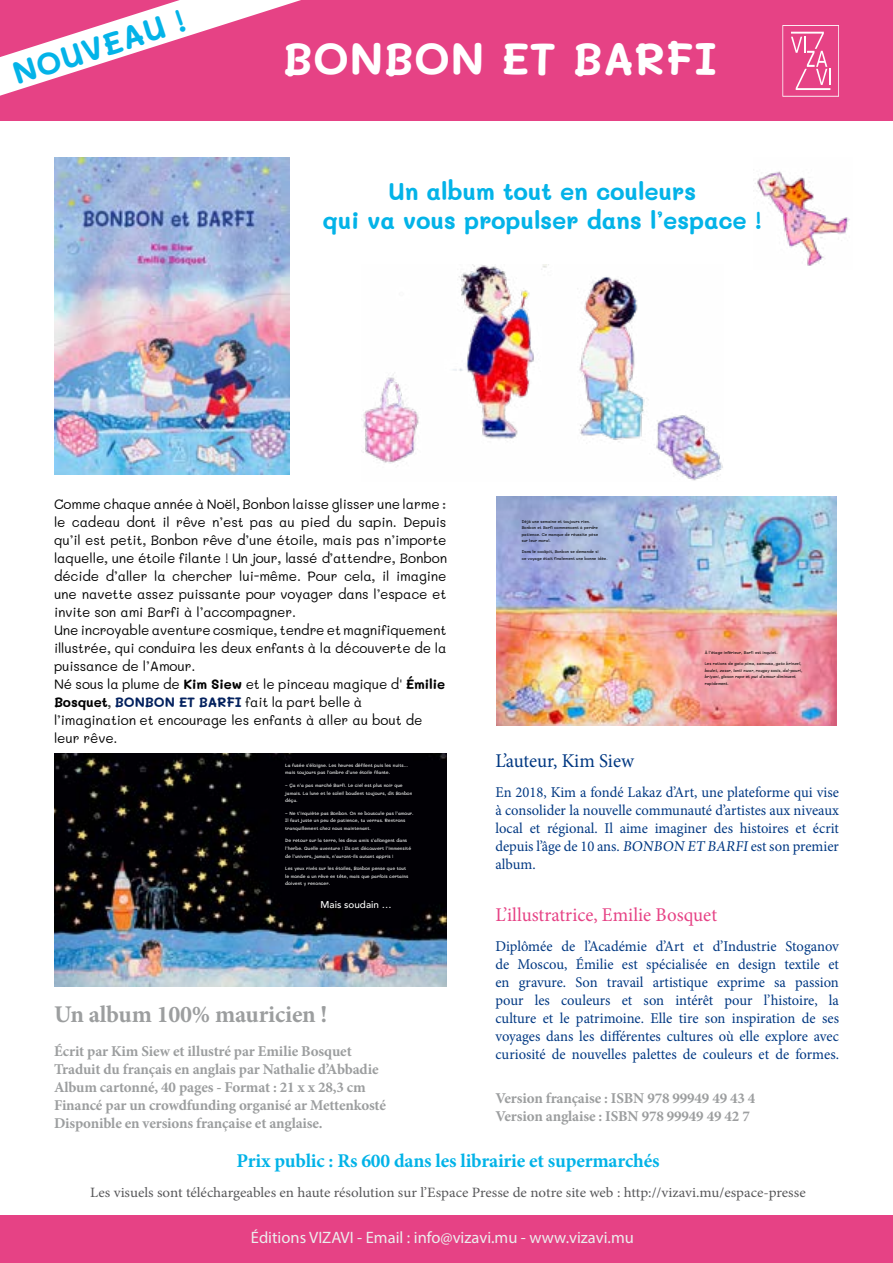
<style>
.page{position:relative;width:893px;height:1263px;background:#fff}
.page>*{position:absolute;margin:0;border:0;box-sizing:border-box;transform-origin:0 0}
.t1{font:700 45px "Mali";color:#fff}
.t2{font:700 31.5px "Mali";color:#03b3e8}
.t3{font:700 24px/28.8px "Mali";letter-spacing:-.01em;color:#03b3e8;text-align:center}
.t4{font:700 24px "Minion Pro";letter-spacing:-.01em;color:#9c9e9f}
.t5{font:700 19.5px "Minion Pro";letter-spacing:-.01em;color:#03b3e8}
.t6{font:19.5px "Minion Pro";color:#e64285}
.t7{font:19.5px "Minion Pro";letter-spacing:-.005em;color:#003882}
.t8{font:16.5px "Myriad Pro";color:#eceded}
.t9{font:15px/18px "Minion Pro";color:#003882;text-align:justify}
.t10{font:700 15px/18px "Minion Pro";letter-spacing:-.01em;color:#9c9e9f}
.t11{font:14.25px "Minion Pro";letter-spacing:-.005em;color:#58585a;scale:1.05 1}
.t12{font:13.5px/18px "Mali";letter-spacing:-.01em;color:#000}
.t13{font:500 9.9px "Avenir";color:#fff}
.t14{font:500 4.65px/7.6px "Mali";color:#fff}
.t15{font:500 4.05px/6.6px "Mali";color:#000}
.t16{font:italic 500 4.05px/6.6px "Mali";color:#000}
.s1{font-weight:700}
.s2{font-weight:700;color:#03215e}
.s3{font-style:normal}
</style>
<div class="page">
<div style="left:0;top:0;width:893px;height:120px;background:#e64285"></div>
<svg style="left:0;top:0;width:301px;height:96px"></svg>
<div style="left:0;top:1215px;width:893px;height:48px;background:#e64285"></div>
<svg style="left:782px;top:25px;width:57px;height:72px"></svg>
<img style="left:54px;top:158px;width:236px;height:317px">
<img style="left:496px;top:496px;width:341px;height:230px">
<img style="left:54px;top:754px;width:393px;height:232px">
<img style="left:755px;top:171px;width:95px;height:95px">
<img style="left:361px;top:264px;width:362px;height:217px">
<h2 class="t2" style="left:8px;top:58px;width:181px;rotate:-18deg">NOUVEAU !</h2>
<h1 class="t1" style="left:283px;top:33px;width:436px">BONBON ET BARFI</h1>
<h3 class="t3" style="left:323px;top:177px;width:441px">Un album tout en couleurs<br>qui va vous propulser dans l’espace !</h3>
<p class="t12" style="left:54px;top:496px;width:395px">Comme chaque année à Noël, Bonbon laisse glisser une larme : le cadeau dont il rêve n’est pas au pied du sapin. Depuis qu’il est petit, Bonbon rêve d’une étoile, mais pas n’importe laquelle, une étoile filante ! Un jour, lassé d’attendre, Bonbon décide d’aller la chercher lui-même. Pour cela, il imagine une navette assez puissante pour voyager dans l’espace et invite son ami Barfi à l’accompagner.<br>Une incroyable aventure cosmique, tendre et magnifiquement illustrée, qui conduira les deux enfants à la découverte de la puissance de l’Amour.<br>Né sous la plume de <span class="s1">Kim Siew</span> et le pinceau magique d' <span class="s1">Émilie Bosquet</span>, <span class="s2">BONBON ET BARFI</span> fait la part belle à l’imagination et encourage les enfants à aller au bout de leur rêve.</p>
<p class="t14" style="left:285px;top:761px;width:124px">La fusée s’éloigne. Les heures défilent puis les nuits… mais toujours pas l’ombre d’une étoile filante.</p>
<p class="t14" style="left:285px;top:781px;width:129px">‒ Ça n’a pas marché Barfi. Le ciel est plus noir que jamais. La lune et le soleil boudent toujours, dit Bonbon déçu.</p>
<p class="t14" style="left:285px;top:809px;width:130px">‒ Ne t’inquiète pas Bonbon. On ne bouscule pas l’amour.<br>Il faut juste un peu de patience, tu verras. Rentrons tranquillement chez nous maintenant.</p>
<p class="t14" style="left:285px;top:837px;width:127px">De retour sur la terre, les deux amis s’allongent dans l’herbe. Quelle aventure ! Ils ont découvert l’immensité de l’univers, jamais, n’auront-ils autant appris !</p>
<p class="t14" style="left:285px;top:865px;width:125px">Les yeux rivés sur les étoiles, Bonbon pense que tout le monde a un rêve en tête, mais que parfois certains doivent y renoncer.</p>
<p class="t13" style="left:321px;top:896px;width:73px">Mais soudain …</p>
<h3 class="t4" style="left:54px;top:997px;width:275px">Un album 100% mauricien !</h3>
<p class="t10" style="left:54px;top:1042px;width:333px">Écrit par Kim Siew et illustré par Emilie Bosquet Traduit du français en anglais par Nathalie d’Abbadie Album cartonné, 40 pages - Format : 21 x x 28,3 cm Financé par un crowdfunding organisé ar Mettenkosté Disponible en versions française et anglaise.</p>
<p class="t15" style="left:522px;top:518px;width:78px">Déjà une semaine et toujours rien.<br>Bonbon et Barfi commencent à perdre patience. Ce manque de réussite pèse sur leur moral.</p>
<p class="t15" style="left:522px;top:548px;width:87px">Dans le cockpit, Bonbon se demande si<br>ce voyage était finalement une bonne idée.</p>
<p class="t15" style="left:705px;top:650px;width:74px">À l’étage inférieur, Barfi est inquiet.</p>
<p class="t16" style="left:705px;top:660px;width:99px"><span class="s3">Les rations de</span> gato pima<span class="s3">,</span> samousa<span class="s3">,</span> gato brinzel<span class="s3">, </span>boulet<span class="s3">,</span> zasar<span class="s3">,</span> lanti nwar<span class="s3">,</span> rougay sosis<span class="s3">,</span> dal-pouri<span class="s3">, </span>briyani<span class="s3">,</span> glason rape <span class="s3">et</span> pwi d’amour <span class="s3">diminuent rapidement.</span></p>
<h3 class="t7" style="left:495px;top:747px;width:140px">L’auteur, Kim Siew</h3>
<p class="t9" style="left:495px;top:783px;width:345px">En 2018, Kim a fondé Lakaz d’Art, une plateforme qui vise à consolider la nouvelle communauté d’artistes aux niveaux local et régional. Il aime imaginer des histoires et écrit depuis l’âge de 10 ans. BONBON ET BARFIest son premier album.</p>
<h3 class="t6" style="left:495px;top:902px;width:223px">L’illustratrice, Emilie Bosquet</h3>
<p class="t9" style="left:495px;top:937px;width:345px">Diplômée de l’Académie d’Art et d’Industrie Stoganov de Moscou, Émilie est spécialisée en design textile et en gravure. Son travail artistique exprime sa passion pour les couleurs et son intérêt pour l’histoire, la culture et le patrimoine. Elle tire son inspiration de ses voyages dans les différentes cultures où elle explore avec curiosité de nouvelles palettes de couleurs et de formes.</p>
<p class="t10" style="left:495px;top:1089px;width:262px">Version française : ISBN 978 99949 49 43 4<br>Version anglaise : ISBN 978 99949 49 42 7</p>
<h3 class="t5" style="left:236px;top:1147px;width:425px">Prix public : Rs 600 dans les librairie et supermarchés</h3>
<p class="t11" style="left:90px;top:1182px;width:683px">Les visuels sont téléchargeables en haute résolution sur l’Espace Presse de notre site web : http://vizavi.mu/espace-presse</p>
<p class="t8" style="left:251px;top:1228px;width:384px">Éditions VIZAVI - Email : info@vizavi.mu - www.vizavi.mu</p>
</div>
